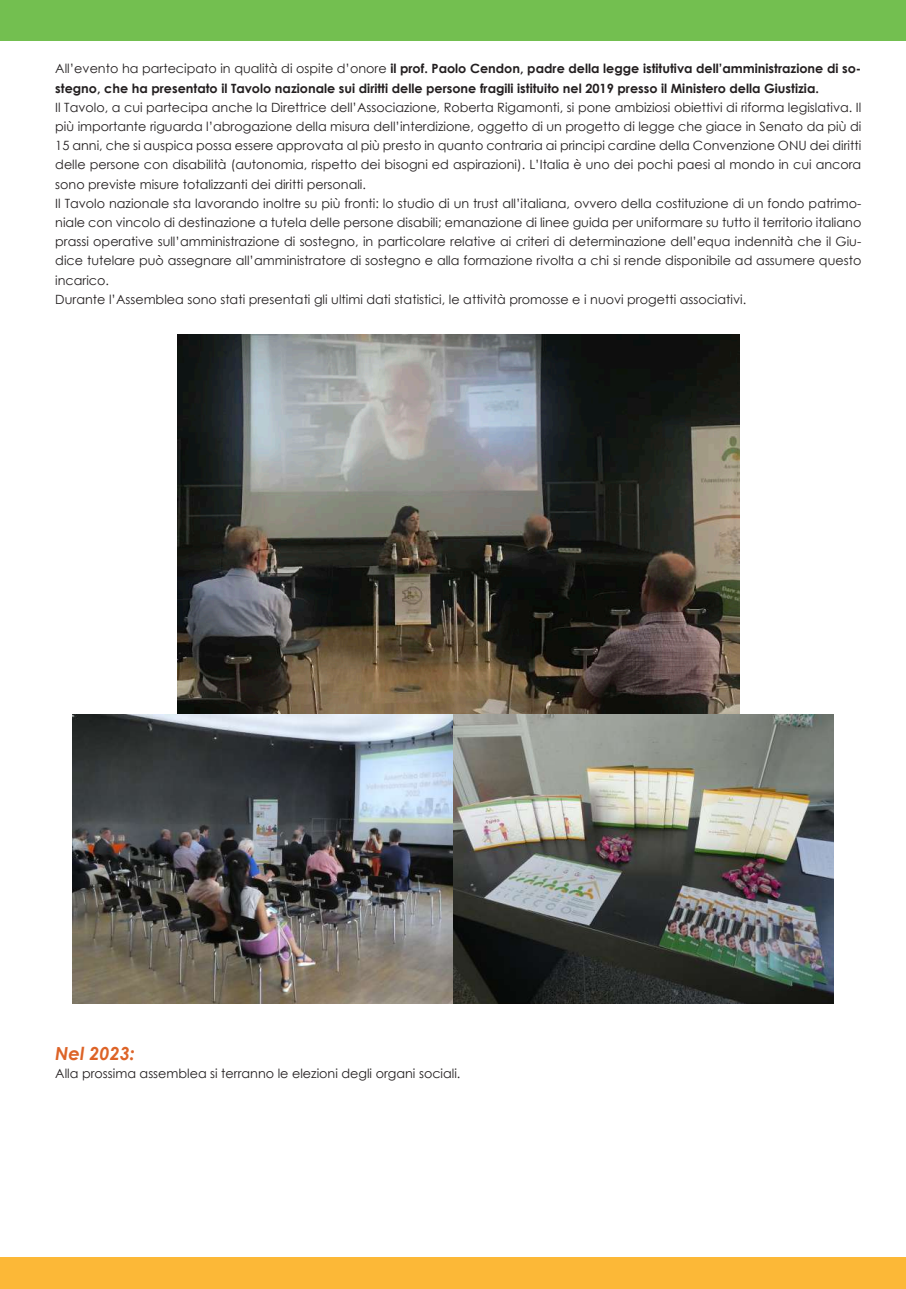
<style>
.page{position:relative;width:906px;height:1289px;background:#fff}
.page>*{position:absolute;margin:0;border:0;box-sizing:border-box;transform-origin:0 0}
.t1{font:italic 700 18px "Century Gothic";color:#dd6327}
.t2{font:12.75px/19.2px "Century Gothic";color:#231f20}
.t3{font:700 12.75px/19.2px "Century Gothic";color:#231f20}
.s1{font-weight:400}
</style>
<div class="page">
<img style="left:178px;top:334px;width:561px;height:380px">
<img style="left:72px;top:714px;width:761px;height:289px">
<div style="left:0;top:1256px;width:906px;height:32px;background:#fcb837"></div>
<div style="left:0;top:0;width:906px;height:40px;background:#73bf50"></div>
<p class="t3" style="left:55px;top:59px;width:807px"><span class="s1">All’evento ha partecipato in qualità di ospite d’onore</span> il prof. Paolo Cendon, padre della legge istitutiva dell’amministrazione di so&shy;stegno, che ha presentato il Tavolo nazionale sui diritti delle persone fragili istituito nel 2019 presso il Ministero della Giustizia.</p>
<p class="t2" style="left:55px;top:97px;width:807px">Il Tavolo, a cui partecipa anche la Direttrice dell’Associazione, Roberta Rigamonti, si pone ambiziosi obiettivi di riforma legislativa. Il più importante riguarda l’abrogazione della misura dell’interdizione, oggetto di un progetto di legge che giace in Senato da più di 15 anni, che si auspica possa essere approvata al più presto in quanto contraria ai principi cardine della Convenzione ONU dei diritti delle persone con disabilità (autonomia, rispetto dei bisogni ed aspirazioni). L’Italia è uno dei pochi paesi al mondo in cui ancora sono previste misure totalizzanti dei diritti personali.<br>Il Tavolo nazionale sta lavorando inoltre su più fronti: lo studio di un trust all’italiana, ovvero della costituzione di un fondo patrimo&shy;niale con vincolo di destinazione a tutela delle persone disabili; emanazione di linee guida per uniformare su tutto il territorio italiano prassi operative sull’amministrazione di sostegno, in particolare relative ai criteri di determinazione dell’equa indennità che il Giu&shy;dice tutelare può assegnare all’amministratore di sostegno e alla formazione rivolta a chi si rende disponibile ad assumere questo incarico.<br>Durante l’Assemblea sono stati presentati gli ultimi dati statistici, le attività promosse e i nuovi progetti associativi.</p>
<h1 class="t1" style="left:55px;top:1039px;width:81px">Nel 2023:</h1>
<p class="t2" style="left:55px;top:1063px;width:407px">Alla prossima assemblea si terranno le elezioni degli organi sociali.</p>
</div>
